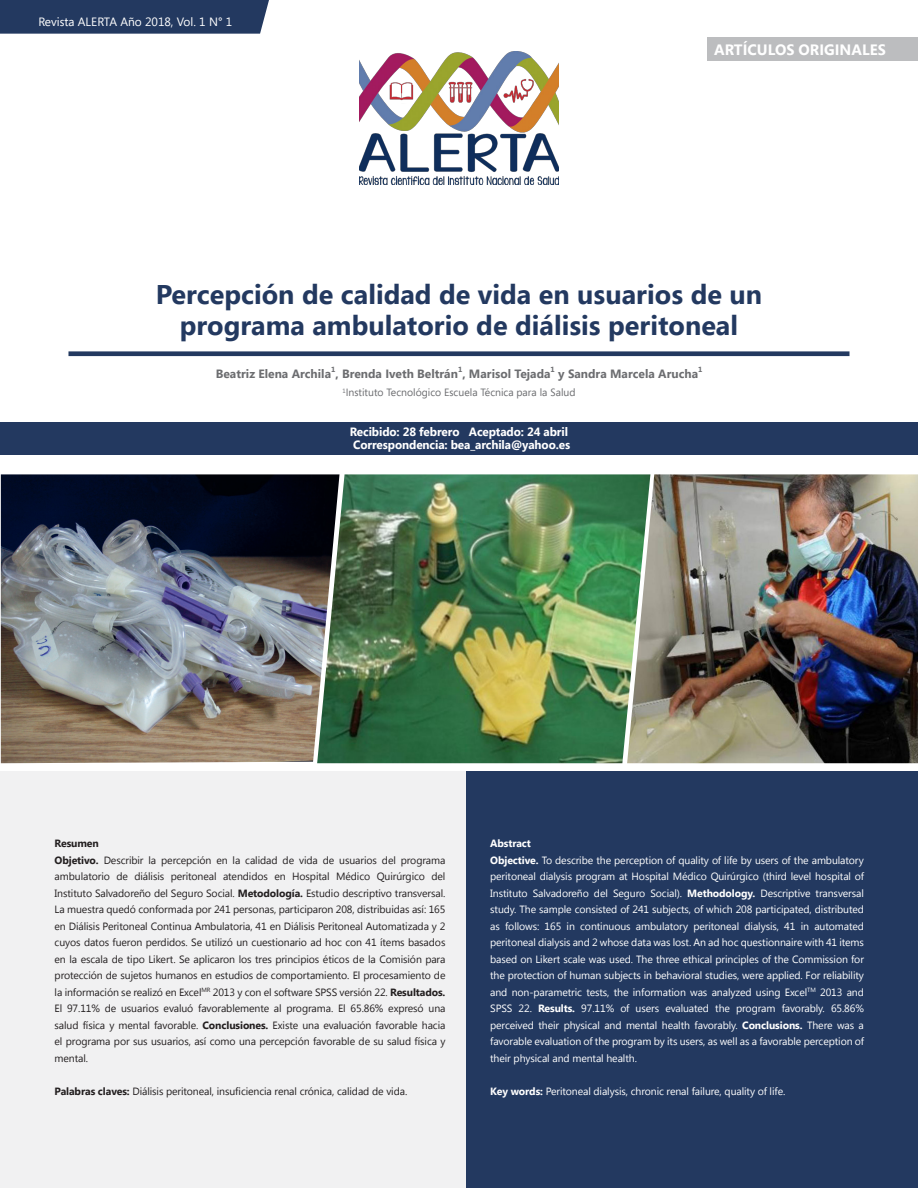
<style>
.page{position:relative;width:918px;height:1188px;background:#fff}
.page>*{position:absolute;margin:0;border:0;box-sizing:border-box;transform-origin:0 0}
.t1{font:700 27px "Segoe";color:#233960}
.t2{font:700 15px "Segoe";color:#fff}
.t3{font:700 12px "Segoe";color:#6c6d70}
.t4{font:700 12px "Segoe";letter-spacing:-.01em;color:#fff}
.t5{font:12px "Segoe";color:#fff}
.t6{font:10.5px/16.5px "Segoe UI";letter-spacing:-.01em;color:#231f20;text-align:justify}
.t7{font:10.5px/16.5px "Segoe UI";letter-spacing:-.01em;color:#fff;text-align:justify}
.t8{font:10.5px "Segoe";color:#6c6d70}
.t9{font:700 10.5px "Segoe UI";letter-spacing:-.01em;color:#fff}
.t10{font:700 10.5px "Segoe UI";letter-spacing:-.01em;color:#231f20}
.t11{font:700 7.5px "Segoe";color:#6c6d70}
.s1{font-weight:700}
</style>
<div class="page">
<div style="left:707px;top:38px;width:211px;height:23px;background:#bcbdbf"></div>
<div style="left:0;top:771px;width:484px;height:417px;background:#f1f1f2"></div>
<img style="left:340px;top:474px;width:287px;height:289px">
<img style="left:627px;top:474px;width:291px;height:289px">
<div style="left:467px;top:771px;width:451px;height:417px;background:#233960"></div>
<div style="left:68px;top:351px;width:782px;height:5px;background:#233960"></div>
<img style="left:360px;top:52px;width:198px;height:132px">
<img style="left:1px;top:474px;width:339px;height:289px">
<div style="left:0;top:0;width:269px;height:34px;background:#233960"></div>
<div style="left:1px;top:422px;width:917px;height:33px;background:#233960"></div>
<p class="t5" style="left:38px;top:13px;width:195px">Revista ALERTA Año 2018, Vol. 1 N° 1</p>
<p class="t2" style="left:714px;top:39px;width:173px">ARTÍCULOS ORIGINALES</p>
<p class="t1" style="left:156px;top:275px;width:608px">Percepción de calidad de vida en usuarios de un</p>
<p class="t1" style="left:180px;top:307px;width:560px">programa ambulatorio de diálisis peritoneal</p>
<p class="t11" style="left:331px;top:364px;width:6px">1</p>
<p class="t11" style="left:458px;top:364px;width:6px">1</p>
<p class="t11" style="left:551px;top:364px;width:6px">1</p>
<p class="t3" style="left:558px;top:365px;width:141px">y Sandra Marcela Arucha</p>
<p class="t11" style="left:698px;top:364px;width:6px">1</p>
<p class="t8" style="left:342px;top:385px;width:235px"><sup>1</sup>Instituto Tecnológico Escuela Técnica para la Salud</p>
<p class="t3" style="left:216px;top:365px;width:336px">Beatriz Elena Archila , Brenda Iveth Beltrán , Marisol Tejada</p>
<p class="t4" style="left:350px;top:423px;width:220px">Recibido: 28 febrero Aceptado: 24 abril</p>
<p class="t4" style="left:353px;top:436px;width:219px">Correspondencia: bea_archila@yahoo.es</p>
<p class="t10" style="left:55px;top:836px;width:46px">Resumen</p>
<p class="t6" style="left:55px;top:851px;width:392px"><span class="s1">Objetivo.</span> Describir la percepción en la calidad de vida de usuarios del programa ambulatorio de diálisis peritoneal atendidos en Hospital Médico Quirúrgico del Instituto Salvadoreño del Seguro Social. <span class="s1">Metodología.</span> Estudio descriptivo transversal.<br>La muestra quedó conformada por 241 personas, participaron 208, distribuidas así: 165 en Diálisis Peritoneal Continua Ambulatoria, 41 en Diálisis Peritoneal Automatizada y 2 cuyos datos fueron perdidos. Se utilizó un cuestionario ad hoc con 41 ítems basados en la escala de tipo Likert. Se aplicaron los tres principios éticos de la Comisión para protección de sujetos humanos en estudios de comportamiento. El procesamiento de la información se realizó en Excel<sup>MR</sup> 2013 y con el software SPSS versión 22. <span class="s1">Resultados.<br></span>El 97.11% de usuarios evaluó favorablemente al programa. El 65.86% expresó una salud física y mental favorable. <span class="s1">Conclusiones.</span> Existe una evaluación favorable hacia el programa por sus usuarios, así como una percepción favorable de su salud física y mental.</p>
<p class="t6" style="left:55px;top:1082px;width:354px"><span class="s1">Palabras claves:</span> Diálisis peritoneal, insuficiencia renal crónica, calidad de vida.</p>
<p class="t9" style="left:490px;top:836px;width:42px">Abstract</p>
<p class="t7" style="left:490px;top:852px;width:375px"><span class="s1">Objective.</span> To describe the perception of quality of life by users of the ambulatory peritoneal dialysis program at Hospital Médico Quirúrgico (third level hospital of Instituto Salvadoreño del Seguro Social). <span class="s1">Methodology.</span> Descriptive transversal study. The sample consisted of 241 subjects, of which 208 participated, distributed as follows: 165 in continuous ambulatory peritoneal dialysis, 41 in automated peritoneal dialysis and 2 whose data was lost. An ad hoc questionnaire with 41 items based on Likert scale was used. The three ethical principles of the Commission for the protection of human subjects in behavioral studies, were applied. For reliability and non-parametric tests, the information was analyzed using Excel<sup>TM</sup> 2013 and SPSS 22. <span class="s1">Results.</span> 97.11% of users evaluated the program favorably. 65.86% perceived their physical and mental health favorably. <span class="s1">Conclusions.</span> There was a favorable evaluation of the program by its users, as well as a favorable perception of their physical and mental health.</p>
<p class="t7" style="left:490px;top:1083px;width:297px"><span class="s1">Key words:</span> Peritoneal dialysis, chronic renal failure, quality of life.</p>
</div>
